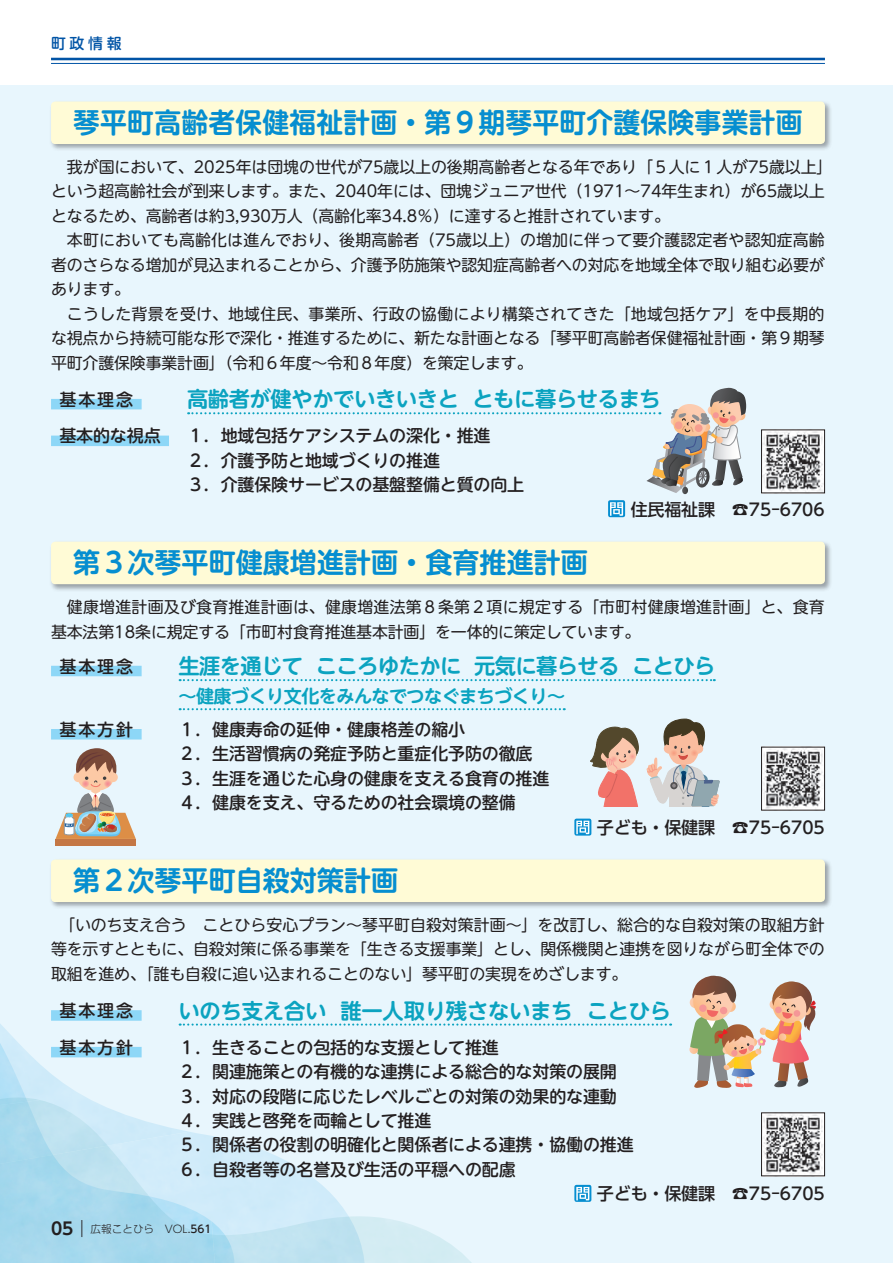
<style>
.page{position:relative;width:893px;height:1263px;background:#fff}
.page>*{position:absolute;margin:0;border:0;box-sizing:border-box;transform-origin:0 0}
.t1{font:700 27.6px "UD Shin M Go Pr 6 De";color:#068ed0}
.t2{font:700 21.3px "UD Shin M Go Pr 6 De";letter-spacing:-.015em;color:#0ba3c0}
.t3{font:700 18px "UD Shin M Go Pr 6 De";letter-spacing:-.03em;color:#0ba3c0}
.t4{font:500 16.95px/24.5px "UD Shin M Go Pr 6";letter-spacing:-.01em;color:#231f20}
.t5{font:500 16.95px "UD Shin Go Pr 6";letter-spacing:-.005em;color:#231f20}
.t6{font:700 16.95px "UD Shin Go Pr 6 De";color:#231f20}
.t7{font:15.9px/24.5px "UD Shin M Go Pr 6";letter-spacing:-.01em;color:#231f20;text-align:justify}
.t8{font:15.9px/24.5px "UD Shin M Go Pr 6";letter-spacing:.015em;color:#231f20}
.t9{font:500 14.85px "UD Shin M Go Pr 6";color:#0154a6}
.t10{font:300 10.65px "UD Shin Go Pr 6";color:#231f20}
.s1{font-family:"UD Shin Go Pr 6";font-weight:300}
.s2{font-weight:500}
</style>
<div class="page">
<div style="left:0;top:85px;width:893px;height:1178px;background:#e8f6fd"></div>
<svg style="left:234px;top:1141px;width:238px;height:122px"></svg>
<svg style="left:0;top:1023px;width:234px;height:240px"></svg>
<div style="left:51px;top:399px;width:91px;height:10px;background:#8dd7f7"></div>
<div style="left:51px;top:436px;width:118px;height:10px;background:#8dd7f7"></div>
<div style="left:51px;top:666px;width:91px;height:10px;background:#8dd7f7"></div>
<svg style="left:180px;top:679px;width:535px;height:2px"></svg>
<svg style="left:180px;top:708px;width:385px;height:2px"></svg>
<div style="left:51px;top:729px;width:91px;height:10px;background:#8dd7f7"></div>
<div style="left:51px;top:1010px;width:91px;height:11px;background:#8dd7f7"></div>
<svg style="left:180px;top:1023px;width:491px;height:3px"></svg>
<div style="left:51px;top:1047px;width:91px;height:10px;background:#8dd7f7"></div>
<svg style="left:574px;top:819px;width:17px;height:17px"></svg>
<svg style="left:576px;top:821px;width:13px;height:13px"></svg>
<div style="left:49px;top:100px;width:783px;height:52px;background:#231f20;opacity:.4"></div>
<div style="left:51px;top:102px;width:774px;height:42px;background:#fffbd6;border-radius:4px"></div>
<svg style="left:608px;top:500px;width:17px;height:17px"></svg>
<svg style="left:610px;top:502px;width:13px;height:14px"></svg>
<div style="left:49px;top:540px;width:783px;height:52px;background:#231f20;opacity:.4"></div>
<div style="left:51px;top:542px;width:774px;height:42px;background:#fffbd6;border-radius:4px"></div>
<div style="left:49px;top:858px;width:783px;height:52px;background:#231f20;opacity:.4"></div>
<div style="left:51px;top:859px;width:774px;height:43px;background:#fffbd6;border-radius:4px"></div>
<svg style="left:574px;top:1185px;width:17px;height:17px"></svg>
<svg style="left:576px;top:1187px;width:13px;height:13px"></svg>
<div style="left:56px;top:839px;width:80px;height:6px;background:#c47745"></div>
<img style="left:56px;top:748px;width:80px;height:91px">
<svg style="left:590px;top:719px;width:130px;height:87px"></svg>
<svg style="left:689px;top:976px;width:127px;height:112px"></svg>
<svg style="left:188px;top:388px;width:558px;height:106px"></svg>
<img style="left:763px;top:431px;width:60px;height:60px">
<div style="left:761px;top:429px;width:64px;height:64px;border:1px solid #231f20"></div>
<img style="left:763px;top:749px;width:60px;height:59px">
<div style="left:761px;top:747px;width:64px;height:63px;border:1px solid #231f20"></div>
<img style="left:763px;top:1114px;width:60px;height:60px">
<div style="left:761px;top:1112px;width:64px;height:64px;border:1px solid #231f20"></div>
<hr style="left:51px;top:58px;width:774px;height:2px;background:#0154a6">
<hr style="left:51px;top:63px;width:774px;height:1px;background:#0154a6">
<p class="t9" style="left:51px;top:31px;width:72px">町政情報</p>
<h1 class="t1" style="left:73px;top:99px;width:731px">琴平町高齢者保健福祉計画・第９期琴平町介護保険事業計画</h1>
<p class="t7" style="left:51px;top:154px;width:783px;text-align:left;text-indent:16px">我が国において、2025年は団塊の世代が75歳以上の後期高齢者となる年であり「５人に１人が75歳以上「という超高齢社会が到来します。また、2040年には、団塊ジュニア世代（1971～74年生まれ）が65歳以上となるため、高齢者は約3,930万人（高齢化率34.8％）に達すると推計されています。</p>
<p class="t7" style="left:51px;top:227px;width:775px;text-indent:16px">本町においても高齢化は進んでおり、後期高齢者（75歳以上）の増加に伴って要介護認定者や認知症高齢者のさらなる増加が見込まれることから、介護予防施策や認知症高齢者への対応を地域全体で取り組む必要があります。</p>
<p class="t7" style="left:51px;top:300px;width:775px;text-indent:16px">こうした背景を受け、地域住民、事業所、行政の協働により構築されてきた「地域包括ケア」を中長期的な視点から持続可能な形で深化・推進するために、新たな計画となる「琴平町高齢者保健福祉計画・第９期琴平町介護保険事業計画」（令和６年度～令和８年度）を策定します。</p>
<h2 class="t2" style="left:472px;top:381px;width:190px">ともに暮らせるまち</h2>
<h2 class="t2" style="left:187px;top:381px;width:274px">高齢者が健やかでいきいきと</h2>
<p class="t4" style="left:59px;top:386px;width:75px">基本理念</p>
<p class="t4" style="left:59px;top:423px;width:103px">基本的な視点</p>
<p class="t4" style="left:187px;top:423px;width:305px">１．地域包括ケアシステムの深化・推進</p>
<p class="t4" style="left:187px;top:447px;width:339px">２．介護予防と地域づくりの推進<br>３．介護保険サービスの基盤整備と質の向上</p>
<h1 class="t1" style="left:73px;top:539px;width:516px">第３次琴平町健康増進計画・食育推進計画</h1>
<p class="t5" style="left:631px;top:495px;width:86px">住民福祉課</p>
<p class="t5" style="left:732px;top:495px;width:94px">☎75–6706</p>
<p class="t8" style="left:51px;top:594px;width:775px;text-indent:16px">健康増進計画及び食育推進計画は、健康増進法第８条第２項に規定する「市町村健康増進計画」と、食育基本法第18条に規定する「市町村食育推進基本計画」を一体的に策定しています。</p>
<h2 class="t2" style="left:632px;top:648px;width:85px">ことひら</h2>
<h2 class="t2" style="left:474px;top:648px;width:147px">元気に暮らせる</h2>
<h2 class="t2" style="left:179px;top:648px;width:126px">生涯を通じて</h2>
<h2 class="t2" style="left:316px;top:648px;width:147px">こころゆたかに</h2>
<p class="t4" style="left:59px;top:653px;width:75px">基本理念</p>
<p class="t4" style="left:59px;top:716px;width:75px">基本方針</p>
<p class="t3" style="left:179px;top:681px;width:388px">～健康づくり文化をみんなでつなぐまちづくり~</p>
<p class="t4" style="left:178px;top:716px;width:288px">１．健康寿命の延伸・健康格差の縮小</p>
<p class="t4" style="left:178px;top:740px;width:372px">２．生活習慣病の発症予防と重症化予防の徹底<br>３．生涯を通じた心身の健康を支える食育の推進<br>４．健康を支え、守るための社会環境の整備</p>
<h1 class="t1" style="left:73px;top:857px;width:327px">第２次琴平町自殺対策計画</h1>
<p class="t5" style="left:597px;top:813px;width:120px">子ども・保健課</p>
<p class="t5" style="left:732px;top:813px;width:94px">☎75–6705</p>
<p class="t7" style="left:51px;top:912px;width:775px;text-indent:8px">「いのち支え合う　ことひら安心プラン～琴平町自殺対策計画～」を改訂し、総合的な自殺対策の取組方針等を示すとともに、自殺対策に係る事業を「生きる支援事業」とし、関係機関と連携を図りながら町全体での取組を進め、「誰も自殺に追い込まれることのない」琴平町の実現をめざします。</p>
<h2 class="t2" style="left:587px;top:992px;width:86px">ことひら</h2>
<h2 class="t2" style="left:179px;top:992px;width:149px">いのち支え合い</h2>
<h2 class="t2" style="left:340px;top:992px;width:234px">誰一人取り残さないまち</h2>
<p class="t4" style="left:59px;top:997px;width:75px">基本理念</p>
<p class="t4" style="left:59px;top:1034px;width:75px">基本方針</p>
<p class="t4" style="left:178px;top:1034px;width:322px">１．生きることの包括的な支援として推進</p>
<p class="t4" style="left:178px;top:1058px;width:457px">２．関連施策との有機的な連携による総合的な対策の展開<br>３．対応の段階に応じたレベルごとの対策の効果的な連動<br>４．実践と啓発を両輪として推進<br>５．関係者の役割の明確化と関係者による連携・協働の推進<br>６．自殺者等の名誉及び生活の平穏への配慮</p>
<p class="t5" style="left:597px;top:1180px;width:120px">子ども・保健課</p>
<p class="t6" style="left:51px;top:1215px;width:41px">05<span class="s1">｜</span></p>
<p class="t10" style="left:90px;top:1220px;width:123px">広報ことひら　VOL.<span class="s2">561</span></p>
<p class="t5" style="left:732px;top:1180px;width:94px">☎75–6705</p>
</div>
